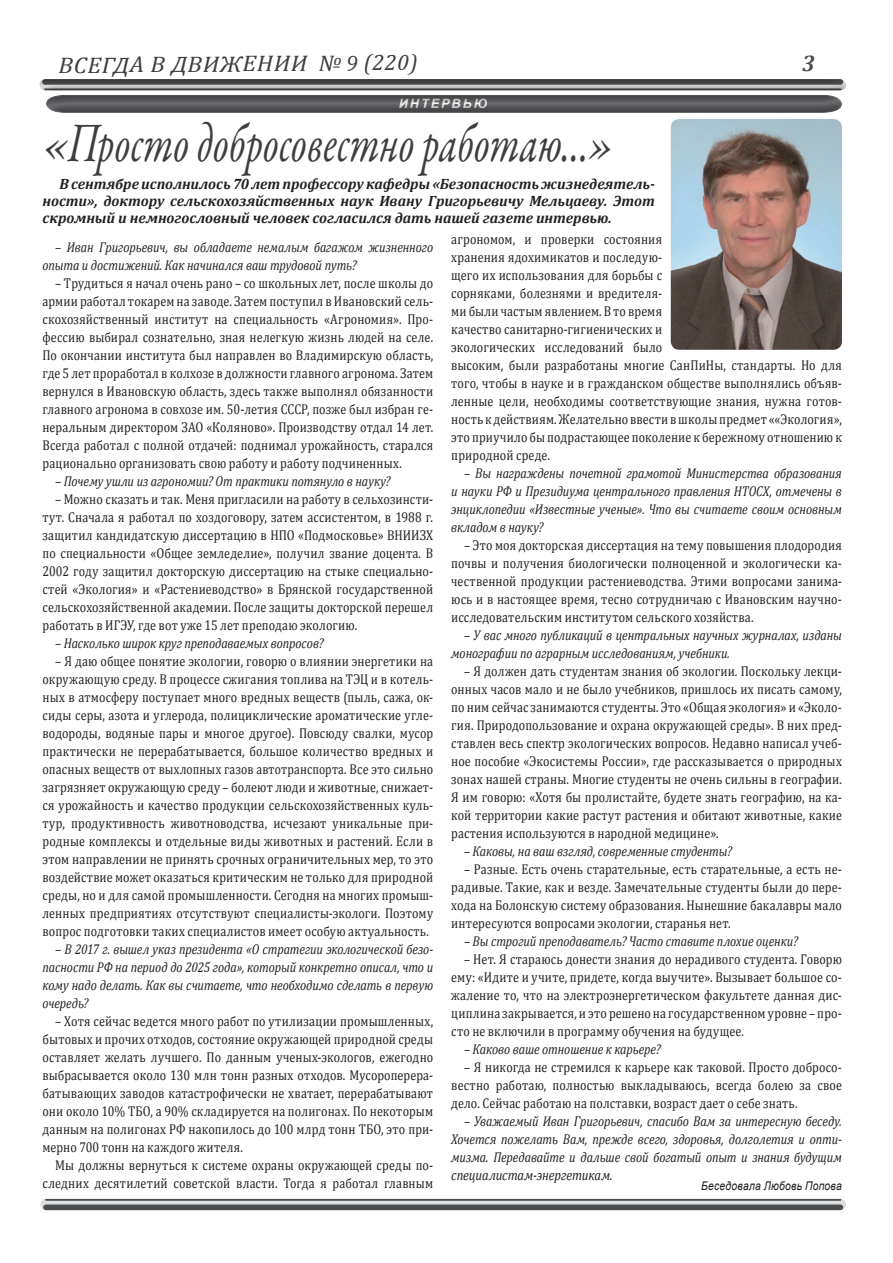
<style>
.page{position:relative;width:893px;height:1263px;background:#fff}
.page>*{position:absolute;margin:0;border:0;box-sizing:border-box;transform-origin:0 0}
.t1{font:italic 56.1px "Garamond Premr Pro";letter-spacing:.005em;color:#3e3e3f;scale:.74 1}
.t2{font:italic 22.5px "Cambria";color:#3e3e3f;scale:1.09 1}
.t3{font:italic 700 15px/17px "Cambria";letter-spacing:-.005em;color:#231f20;text-align:justify}
.t4{font:italic 14.55px "Cambria";letter-spacing:-.01em;color:#231f20;scale:.86 1}
.t5{font:14.25px/18px "Cambria";letter-spacing:.015em;color:#231f20;text-align:justify;scale:.85 1}
.t6{font:italic 14.25px/18px "Cambria";letter-spacing:-.005em;color:#231f20;text-align:justify;scale:.85 1}
.t7{font:italic 700 12.9px "Arial";letter-spacing:.15em;color:#fff}
.t8{font:italic 12px "Arial";letter-spacing:.025em;color:#231f20;scale:.86 1}
</style>
<div class="page">
<div style="left:46px;top:1199px;width:794px;height:11px;background:#dcdddf"></div>
<hr style="left:46px;top:1199px;width:794px;height:2px;background:#4b4c4d">
<div style="left:46px;top:1204px;width:794px;height:6px;background:#4b4c4d"></div>
<div style="left:45px;top:83px;width:797px;height:31px;background:#231f20;opacity:.5"></div>
<img style="left:671px;top:119px;width:171px;height:231px">
<h2 class="t2" style="left:58px;top:51px;width:331px;rotate:-1deg">ВСЕГДА В ДВИЖЕНИИ № 9 (220)</h2>
<p class="t7" style="left:399px;top:95px;width:90px">ИНТЕРВЬЮ</p>
<h1 class="t1" style="left:43px;top:108px;width:773px">«Просто добросовестно работаю…»</h1>
<p class="t3" style="left:43px;top:175px;width:614px;text-indent:17px">В сентябре исполнилось 70 лет профессору кафедры «Безопасность жизнедеятель&shy;ности», доктору сельскохозяйственных наук Ивану Григорьевичу Мельцаеву. Этот скромный и немногословный человек согласился дать нашей газете интервью.</p>
<p class="t6" style="left:43px;top:237px;width:461px;text-indent:13px">– Иван Григорьевич, вы обладаете немалым багажом жизненного опыта и достижений. Как начинался ваш трудовой путь?</p>
<p class="t5" style="left:43px;top:274px;width:461px;text-indent:13px">– Трудиться я начал очень рано – со школьных лет, после школы до армии работал токарем на заводе. Затем поступил в Ивановский сель&shy;скохозяйственный институт на специальность «Агрономия». Про&shy;фессию выбирал сознательно, зная нелегкую жизнь людей на селе.<br>По окончании института был направлен во Владимирскую область, где 5 лет проработал в колхозе в должности главного агронома. Затем вернулся в Ивановскую область, здесь также выполнял обязанности главного агронома в совхозе им. 50-летия СССР, позже был избран ге&shy;неральным директором ЗАО «Коляново». Производству отдал 14 лет.<br>Всегда работал с полной отдачей: поднимал урожайность, старался рационально организовать свою работу и работу подчиненных.</p>
<p class="t6" style="left:55px;top:471px;width:396px">– Почему ушли из агрономии? От практики потянуло в науку?</p>
<p class="t5" style="left:43px;top:490px;width:461px;text-indent:13px">– Можно сказать и так. Меня пригласили на работу в сельхозинсти&shy;тут. Сначала я работал по хоздоговору, затем ассистентом, в 1988 г. защитил кандидатскую диссертацию в НПО «Подмосковье» ВНИИЗХ по специальности «Общее земледелие», получил звание доцента. В 2002 году защитил докторскую диссертацию на стыке специально&shy;стей «Экология» и «Растениеводство» в Брянской государственной сельскохозяйственной академии. После защиты докторской перешел работать в ИГЭУ, где вот уже 15 лет преподаю экологию.</p>
<p class="t6" style="left:55px;top:633px;width:317px">– Насколько широк круг преподаваемых вопросов?</p>
<p class="t5" style="left:43px;top:652px;width:461px;text-indent:13px">– Я даю общее понятие экологии, говорю о влиянии энергетики на окружающую среду. В процессе сжигания топлива на ТЭЦ и в котель&shy;ных в атмосферу поступает много вредных веществ (пыль, сажа, ок&shy;сиды серы, азота и углерода, полициклические ароматические угле&shy;водороды, водяные пары и многое другое). Повсюду свалки, мусор практически не перерабатывается, большое количество вредных и опасных веществ от выхлопных газов автотранспорта. Все это сильно загрязняет окружающую среду – болеют люди и животные, снижает&shy;ся урожайность и качество продукции сельскохозяйственных куль&shy;тур, продуктивность животноводства, исчезают уникальные при&shy;родные комплексы и отдельные виды животных и растений. Если в этом направлении не принять срочных ограничительных мер, то это воздействие может оказаться критическим не только для природной среды, но и для самой промышленности. Сегодня на многих промыш&shy;ленных предприятиях отсутствуют специалисты-экологи. Поэтому вопрос подготовки таких специалистов имеет особую актуальность.</p>
<p class="t6" style="left:43px;top:939px;width:461px;text-indent:13px">– В 2017 г. вышел указ президента «О стратегии экологической безо&shy;пасности РФ на период до 2025 года», который конкретно описал, что и кому надо делать. Как вы считаете, что необходимо сделать в первую очередь?</p>
<p class="t5" style="left:43px;top:1012px;width:461px;text-indent:13px">– Хотя сейчас ведется много работ по утилизации промышленных, бытовых и прочих отходов, состояние окружающей природной среды оставляет желать лучшего. По данным ученых-экологов, ежегодно выбрасывается около 130 млн тонн разных отходов. Мусороперера&shy;батывающих заводов катастрофически не хватает, перерабатывают они около 10% ТБО, а 90% складируется на полигонах. По некоторым данным на полигонах РФ накопилось до 100 млрд тонн ТБО, это при&shy;мерно 700 тонн на каждого жителя.</p>
<p class="t5" style="left:43px;top:1156px;width:461px;text-align:right">Мы должны вернуться к системе охраны окружающей среды по&shy;следних десятилетий советской власти. Тогда я работал главным</p>
<p class="t5" style="left:451px;top:230px;width:461px;text-align:left">агрономом, и проверки состояния<br>хранения ядохимикатов и последую-<br>щего их использования для борьбы с<br>сорняками, болезнями и вредителя-<br>ми были частым явлением. В то время<br>качество санитарно-гигиенических и<br>экологических исследований было<br>высоким, были разработаны многие СанПиНы, стандарты. Но для того, чтобы в науке и в гражданском обществе выполнялись объяв&shy;ленные цели, необходимы соответствующие знания, нужна готов&shy;ность к действиям. Желательно ввести в школы предмет ««Экология», это приучило бы подрастающее поколение к бережному отношению к природной среде.</p>
<p class="t6" style="left:451px;top:463px;width:461px;text-indent:13px">– Вы награждены почетной грамотой Министерства образования и науки РФ и Президиума центрального правления НТОСХ, отмечены в энциклопедии «Известные ученые». Что вы считаете своим основным вкладом в науку?</p>
<p class="t5" style="left:451px;top:536px;width:461px;text-indent:13px">– Это моя докторская диссертация на тему повышения плодородия почвы и получения биологически полноценной и экологически ка&shy;чественной продукции растениеводства. Этими вопросами занима&shy;юсь и в настоящее время, тесно сотрудничаю с Ивановским научно&shy;исследовательским институтом сельского хозяйства.</p>
<p class="t6" style="left:451px;top:625px;width:461px;text-indent:13px">– У вас много публикаций в центральных научных журналах, изданы монографии по аграрным исследованиям, учебники.</p>
<p class="t5" style="left:451px;top:662px;width:461px;text-indent:13px">– Я должен дать студентам знания об экологии. Поскольку лекци&shy;онных часов мало и не было учебников, пришлось их писать самому, по ним сейчас занимаются студенты. Это «Общая экология» и «Эколо&shy;гия. Природопользование и охрана окружающей среды». В них пред&shy;ставлен весь спектр экологических вопросов. Недавно написал учеб&shy;ное пособие «Экосистемы России», где рассказывается о природных зонах нашей страны. Многие студенты не очень сильны в географии.<br>Я им говорю: «Хотя бы пролистайте, будете знать географию, на ка&shy;кой территории какие растут растения и обитают животные, какие растения используются в народной медицине».</p>
<p class="t6" style="left:464px;top:841px;width:317px">– Каковы, на ваш взгляд, современные студенты?</p>
<p class="t5" style="left:451px;top:859px;width:461px;text-indent:13px">– Разные. Есть очень старательные, есть старательные, а есть не&shy;радивые. Такие, как и везде. Замечательные студенты были до пере&shy;хода на Болонскую систему образования. Нынешние бакалавры мало интересуются вопросами экологии, старанья нет.</p>
<p class="t6" style="left:464px;top:931px;width:394px">– Вы строгий преподаватель? Часто ставите плохие оценки?</p>
<p class="t5" style="left:451px;top:949px;width:461px;text-indent:13px">– Нет. Я стараюсь донести знания до нерадивого студента. Говорю ему: «Идите и учите, придете, когда выучите». Вызывает большое со&shy;жаление то, что на электроэнергетическом факультете данная дис&shy;циплина закрывается, и это решено на государственном уровне – про&shy;сто не включили в программу обучения на будущее.</p>
<p class="t6" style="left:464px;top:1039px;width:233px">– Каково ваше отношение к карьере?</p>
<p class="t5" style="left:451px;top:1057px;width:461px;text-indent:13px">– Я никогда не стремился к карьере как таковой. Просто добросо&shy;вестно работаю, полностью выкладываюсь, всегда болею за свое дело. Сейчас работаю на полставки, возраст дает о себе знать.</p>
<p class="t6" style="left:451px;top:1111px;width:461px;text-indent:13px">– Уважаемый Иван Григорьевич, спасибо Вам за интересную беседу.<br>Хочется пожелать Вам, прежде всего, здоровья, долголетия и опти&shy;мизма. Передавайте и дальше свой богатый опыт и знания будущим</p>
<p class="t4" style="left:451px;top:1164px;width:189px">специалистам-энергетикам.</p>
<p class="t8" style="left:701px;top:1178px;width:165px">Беседовала Любовь Попова</p>
</div>
